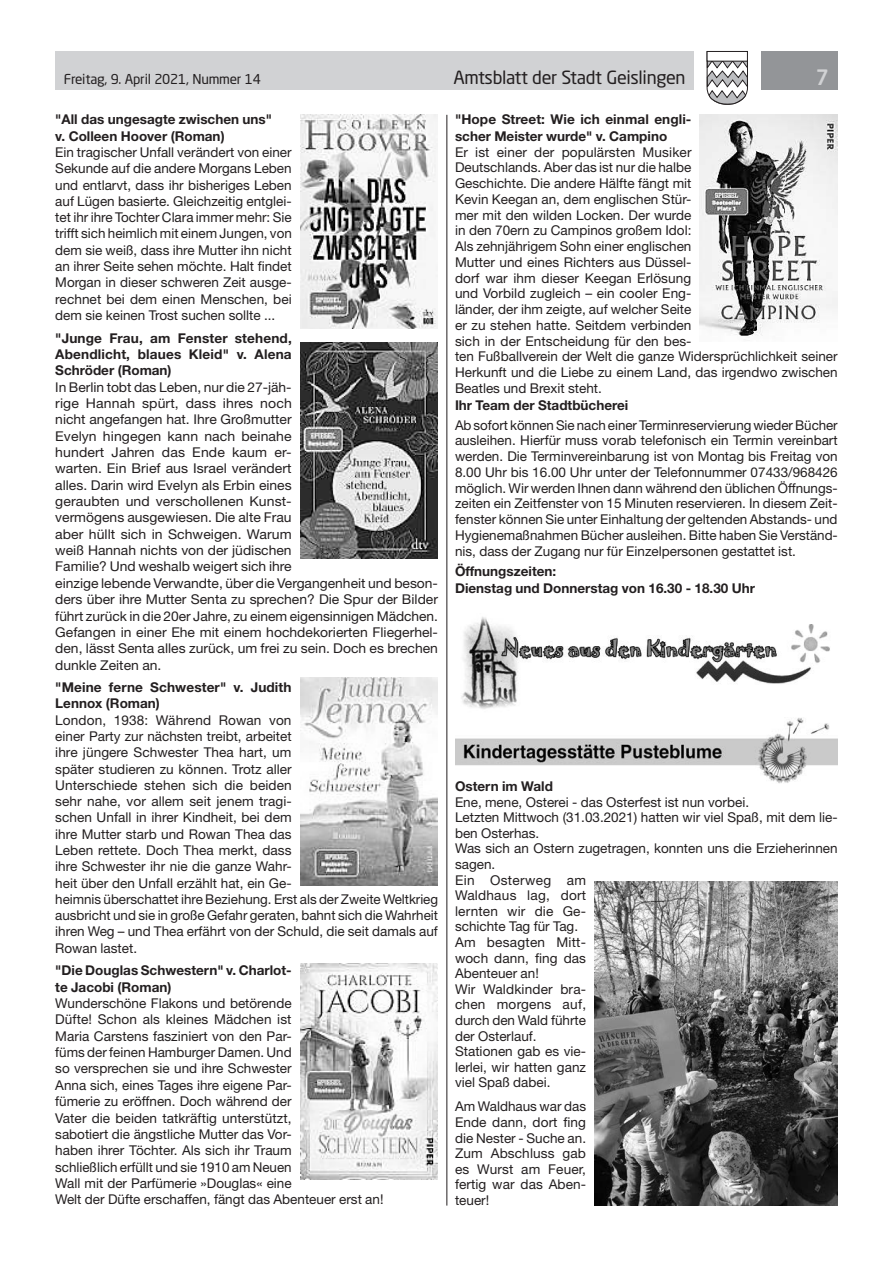
<style>
.page{position:relative;width:893px;height:1263px;background:#fff}
.page>*{position:absolute;margin:0;border:0;box-sizing:border-box;transform-origin:0 0}
.t1{font:500 21px "Neo Sans Std";color:#d1d2d4}
.t2{font:18px "Neo Sans Std";letter-spacing:-.02em;color:#231f20}
.t3{font:13.5px/16.4px "Helvetica Neue LT Std";color:#231f20}
.t4{font:700 13.5px/16.4px "Helvetica Neue LT Std";color:#231f20}
.t5{font:13.5px "Neo Sans Std";letter-spacing:-.015em;color:#231f20}
</style>
<div class="page">
<div style="left:55px;top:51px;width:639px;height:38px;background:#d1d2d4"></div>
<div style="left:761px;top:51px;width:77px;height:38px;background:#939598"></div>
<svg style="left:706px;top:51px;width:42px;height:54px"></svg>
<div style="left:707px;top:51px;width:40px;height:10px;background:#fff"></div>
<div style="left:707px;top:51px;width:41px;height:10px;border:1px solid #231f20"></div>
<hr style="left:446px;top:115px;width:1px;height:1090px;background:#231f20">
<img style="left:461px;top:617px;width:369px;height:92px">
<img style="left:455px;top:718px;width:383px;height:65px">
<img style="left:300px;top:115px;width:138px;height:214px">
<img style="left:300px;top:342px;width:138px;height:216px">
<img style="left:300px;top:677px;width:138px;height:209px">
<img style="left:300px;top:963px;width:138px;height:216px">
<img style="left:700px;top:115px;width:138px;height:225px">
<img style="left:595px;top:882px;width:242px;height:324px">
<p class="t5" style="left:64px;top:71px;width:199px">Freitag, 9. April 2021, Nummer 14</p>
<h2 class="t2" style="left:453px;top:66px;width:234px">Amtsblatt der Stadt Geislingen</h2>
<h1 class="t1" style="left:816px;top:64px;width:15px">7</h1>
<p class="t4" style="left:55px;top:111px;width:218px">"All das ungesagte zwischen uns" v. Colleen Hoover (Roman)</p>
<p class="t3" style="left:55px;top:144px;width:238px;text-align:justify">Ein tragischer Unfall verändert von einer Sekunde auf die andere Morgans Leben und entlarvt, dass ihr bisheriges Leben auf Lügen basierte. Gleichzeitig entglei&shy;tet ihr ihre Tochter Clara immer mehr: Sie trifft sich heimlich mit einem Jungen, von dem sie weiß, dass ihre Mutter ihn nicht an ihrer Seite sehen möchte. Halt findet Morgan in dieser schweren Zeit ausge&shy;rechnet bei dem einen Menschen, bei dem sie keinen Trost suchen sollte ...</p>
<p class="t4" style="left:55px;top:329px;width:238px;text-align:justify">"Junge Frau, am Fenster stehend, Abendlicht, blaues Kleid" v. Alena Schröder (Roman)</p>
<p class="t3" style="left:55px;top:378px;width:384px">In Berlin tobt das Leben, nur die 27-jäh-<br>rige Hannah spürt, dass ihres noch<br>nicht angefangen hat. Ihre Großmutter<br>Evelyn hingegen kann nach beinahe<br>hundert Jahren das Ende kaum er-<br>warten. Ein Brief aus Israel verändert<br>alles. Darin wird Evelyn als Erbin eines<br>geraubten und verschollenen Kunst-<br>vermögens ausgewiesen. Die alte Frau<br>aber hüllt sich in Schweigen. Warum<br>weiß Hannah nichts von der jüdischen<br>Familie? Und weshalb weigert sich ihre<br>einzige lebende Verwandte, über die Vergangenheit und beson&shy;ders über ihre Mutter Senta zu sprechen? Die Spur der Bilder führt zurück in die 20er Jahre, zu einem eigensinnigen Mädchen.<br>Gefangen in einer Ehe mit einem hochdekorierten Fliegerhel&shy;den, lässt Senta alles zurück, um frei zu sein. Doch es brechen dunkle Zeiten an.</p>
<p class="t4" style="left:55px;top:679px;width:238px">"Meine ferne Schwester" v. Judith<br>Lennox (Roman)</p>
<p class="t3" style="left:55px;top:712px;width:384px">London, 1938: Während Rowan von<br>einer Party zur nächsten treibt, arbeitet<br>ihre jüngere Schwester Thea hart, um<br>später studieren zu können. Trotz aller<br>Unterschiede stehen sich die beiden<br>sehr nahe, vor allem seit jenem tragi-<br>schen Unfall in ihrer Kindheit, bei dem<br>ihre Mutter starb und Rowan Thea das<br>Leben rettete. Doch Thea merkt, dass<br>ihre Schwester ihr nie die ganze Wahr-<br>heit über den Unfall erzählt hat, ein Ge-<br>heimnis überschattet ihre Beziehung. Erst als der Zweite Weltkrieg ausbricht und sie in große Gefahr geraten, bahnt sich die Wahrheit ihren Weg – und Thea erfährt von der Schuld, die seit damals auf Rowan lastet.</p>
<p class="t4" style="left:55px;top:962px;width:238px">"Die Douglas Schwestern" v. Charlot&shy;te Jacobi (Roman)</p>
<p class="t3" style="left:55px;top:995px;width:330px">Wunderschöne Flakons und betörende<br>Düfte! Schon als kleines Mädchen ist<br>Maria Carstens fasziniert von den Par-<br>füms der feinen Hamburger Damen. Und<br>so versprechen sie und ihre Schwester<br>Anna sich, eines Tages ihre eigene Par-<br>fümerie zu eröffnen. Doch während der<br>Vater die beiden tatkräftig unterstützt,<br>sabotiert die ängstliche Mutter das Vor-<br>haben ihrer Töchter. Als sich ihr Traum<br>schließlich erfüllt und sie 1910 am Neuen<br>Wall mit der Parfümerie »Douglas« eine<br>Welt der Düfte erschaffen, fängt das Abenteuer erst an!</p>
<p class="t4" style="left:455px;top:111px;width:238px">"Hope Street: Wie ich einmal engli&shy;scher Meister wurde" v. Campino</p>
<p class="t3" style="left:455px;top:144px;width:384px;line-height:15.8px">Er ist einer der populärsten Musiker<br>Deutschlands. Aber das ist nur die halbe<br>Geschichte. Die andere Hälfte fängt mit<br>Kevin Keegan an, dem englischen Stür-<br>mer mit den wilden Locken. Der wurde<br>in den 70ern zu Campinos großem Idol:<br>Als zehnjährigem Sohn einer englischen<br>Mutter und eines Richters aus Düssel-<br>dorf war ihm dieser Keegan Erlösung<br>und Vorbild zugleich – ein cooler Eng-<br>länder, der ihm zeigte, auf welcher Seite<br>er zu stehen hatte. Seitdem verbinden<br>sich in der Entscheidung für den bes-<br>ten Fußballverein der Welt die ganze Widersprüchlichkeit seiner Herkunft und die Liebe zu einem Land, das irgendwo zwischen Beatles und Brexit steht.</p>
<p class="t4" style="left:455px;top:396px;width:175px">Ihr Team der Stadtbücherei</p>
<p class="t3" style="left:455px;top:417px;width:384px;line-height:15.8px;text-align:justify">Ab sofort können Sie nach einer Terminreservierung wieder Bücher ausleihen. Hierfür muss vorab telefonisch ein Termin vereinbart werden. Die Terminvereinbarung ist von Montag bis Freitag von 8.00 Uhr bis 16.00 Uhr unter der Telefonnummer 07433/968426 möglich. Wir werden Ihnen dann während den üblichen Öffnungs&shy;zeiten ein Zeitfenster von 15 Minuten reservieren. In diesem Zeit&shy;fenster können Sie unter Einhaltung der geltenden Abstands- und Hygienemaßnahmen Bücher ausleihen. Bitte haben Sie Verständ&shy;nis, dass der Zugang nur für Einzelpersonen gestattet ist.</p>
<p class="t4" style="left:455px;top:563px;width:301px">Öffnungszeiten:<br>Dienstag und Donnerstag von 16.30 - 18.30 Uhr</p>
<p class="t4" style="left:455px;top:777px;width:99px">Ostern im Wald</p>
<p class="t3" style="left:455px;top:794px;width:384px;line-height:15.6px">Ene, mene, Osterei - das Osterfest ist nun vorbei.<br>Letzten Mittwoch (31.03.2021) hatten wir viel Spaß, mit dem lie&shy;ben Osterhas.<br>Was sich an Ostern zugetragen, konnten uns die Erzieherinnen sagen.<br>Ein Osterweg am<br>Waldhaus lag, dort<br>lernten wir die Ge-<br>schichte Tag für Tag.<br>Am besagten Mitt-<br>woch dann, fing das<br>Abenteuer an!<br>Wir Waldkinder bra-<br>chen morgens auf,<br>durch den Wald führte<br>der Osterlauf.<br>Stationen gab es vie-<br>lerlei, wir hatten ganz<br>viel Spaß dabei.</p>
<p class="t3" style="left:455px;top:1099px;width:133px;line-height:15.6px;text-align:justify">Am Waldhaus war das Ende dann, dort fing die Nester - Suche an.<br>Zum Abschluss gab es Wurst am Feuer, fertig war das Aben&shy;teuer!</p>
</div>
